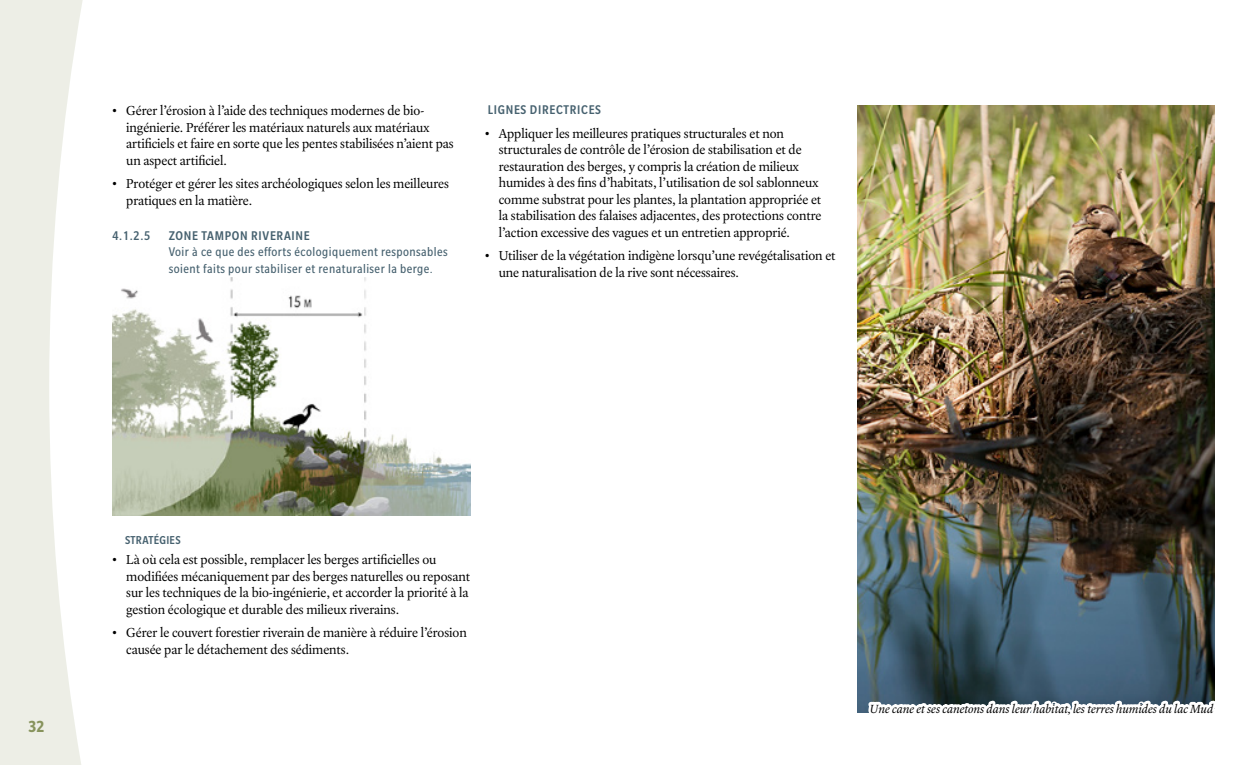
<style>
.page{position:relative;width:1260px;height:765px;background:#fff}
.page>*{position:absolute;margin:0;border:0;box-sizing:border-box;transform-origin:0 0}
.t1{font:700 condensed 17.5px "Slate Std";color:#87935c}
.t2{font:13.75px/16.5px "Laurentian Std";color:#000}
.t3{font:condensed 13.75px/16.5px "Slate Std";letter-spacing:.035em;color:#46616f}
.t4{font:500 condensed 13.75px "Slate Std";letter-spacing:.05em;color:#46616f}
.t5{font:italic 12.5px "Laurentian Std";color:#000}
.t6{font:500 condensed 12.5px "Slate Std";letter-spacing:.025em;color:#46616f}
</style>
<div class="page">
<svg style="left:0;top:0;width:83px;height:765px;fill:#edeee6"></svg>
<img style="left:858px;top:105px;width:357px;height:607px">
<img style="left:112px;top:278px;width:358px;height:237px">
<svg style="left:864px;top:650px;width:351px;height:63px;background:#546977"></svg>
<p class="t2" style="left:126px;top:103px;width:329px;text-indent:-14px">• Gérer l’érosion à l’aide des techniques modernes de bio&shy;ingénierie. Préférer les matériaux naturels aux matériaux artificiels et faire en sorte que les pentes stabilisées n’aient pas un aspect artificiel.</p>
<p class="t2" style="left:126px;top:176px;width:324px;text-indent:-14px">• Protéger et gérer les sites archéologiques selon les meilleures pratiques en la matière.</p>
<p class="t4" style="left:112px;top:228px;width:39px">4.1.2.5</p>
<p class="t4" style="left:169px;top:228px;width:143px">ZONE TAMPON RIVERAINE</p>
<p class="t3" style="left:169px;top:244px;width:281px">Voir à ce que des efforts écologiquement responsables soient faits pour stabiliser et renaturaliser la berge.</p>
<p class="t4" style="left:488px;top:102px;width:115px">LIGNES DIRECTRICES</p>
<p class="t2" style="left:499px;top:125px;width:324px;text-indent:-14px">• Appliquer les meilleures pratiques structurales et non structurales de contrôle de l’érosion de stabilisation et de restauration des berges, y compris la création de milieux humides à des fins d’habitats, l’utilisation de sol sablonneux comme substrat pour les plantes, la plantation appropriée et la stabilisation des falaises adjacentes, des protections contre l’action excessive des vagues et un entretien approprié.</p>
<p class="t2" style="left:499px;top:248px;width:338px;text-indent:-14px">• Utiliser de la végétation indigène lorsqu’une revégétalisation et une naturalisation de la rive sont nécessaires.</p>
<p class="t1" style="left:28px;top:718px;width:18px">32</p>
<p class="t6" style="left:125px;top:534px;width:57px">STRATÉGIES</p>
<p class="t2" style="left:126px;top:552px;width:345px;text-indent:-14px">• Là où cela est possible, remplacer les berges artificielles ou modifiées mécaniquement par des berges naturelles ou reposant sur les techniques de la bio-ingénierie, et accorder la priorité à la gestion écologique et durable des milieux riverains.</p>
<p class="t2" style="left:126px;top:625px;width:342px;text-indent:-14px">• Gérer le couvert forestier riverain de manière à réduire l’érosion causée par le détachement des sédiments.</p>
<p class="t5" style="left:870px;top:701px;width:345px">Une cane et ses canetons dans leur habitat, les terres humides du lac Mud</p>
</div>
